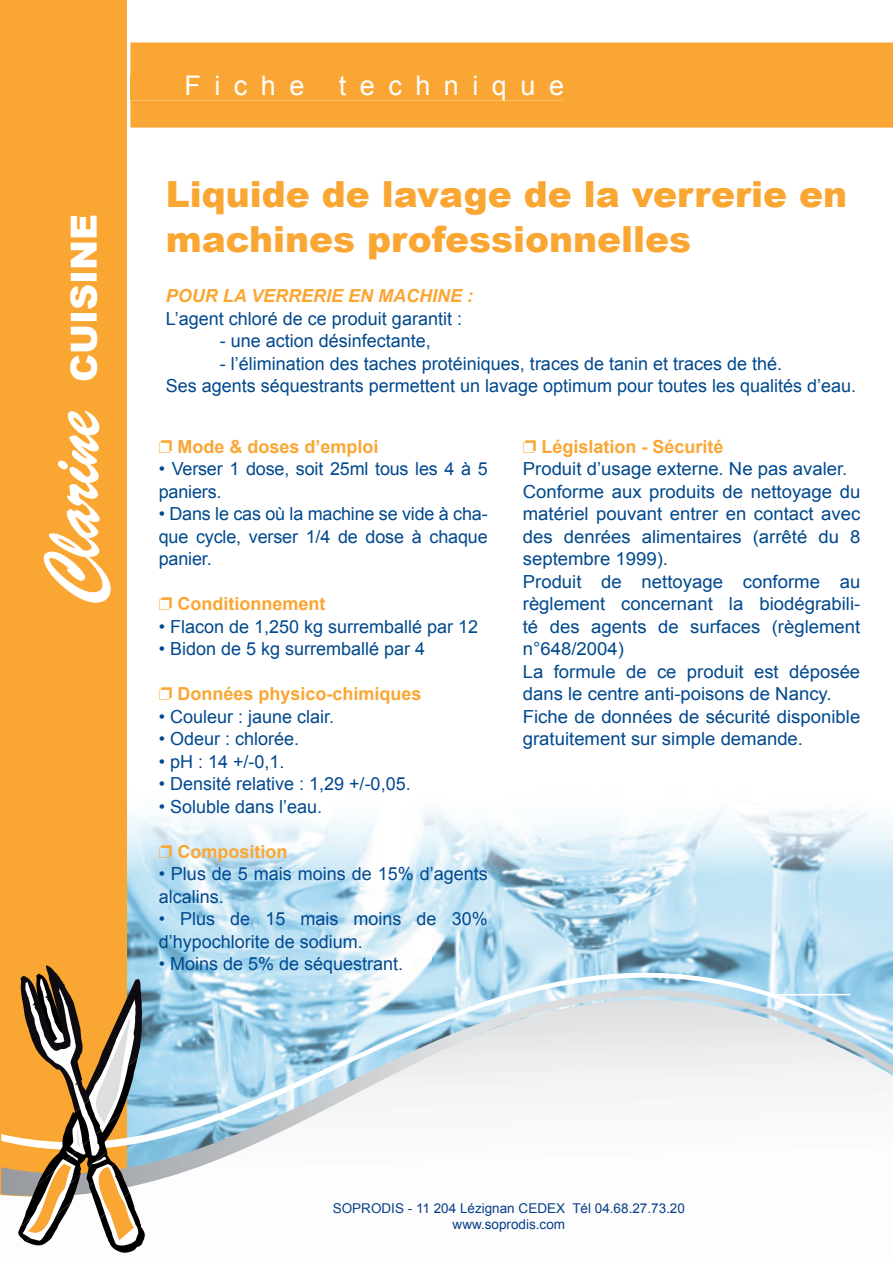
<style>
.page{position:relative;width:893px;height:1263px;background:#fff}
.page>*{position:absolute;margin:0;border:0;box-sizing:border-box;transform-origin:0 0}
.t1{font:900 36px/45px "Arial";color:#faa633}
.t2{font:900 36px "Arial";color:#fff}
.t3{font:27px "Arial";letter-spacing:.5em;color:#fff}
.t4{font:18px/22.5px "Arial";color:#01498e}
.t5{font:700 18px "Arial";color:#faa633}
.t6{font:italic 700 18px "Arial";color:#faa633}
.t7{font:13.5px/16.2px "Arial";color:#083e89;text-align:center}
.s1{color:#faa633}
.s2{font-weight:700;color:#faa633}
</style>
<div class="page">
<img style="left:126px;top:791px;width:767px;height:104px">
<div style="left:0;top:0;width:126px;height:1263px;background:#faa633"></div>
<svg style="left:126px;top:895px;width:767px;height:36px;background:#bee0f0"></svg>
<div style="left:0;top:1194px;width:126px;height:69px;background:#fdfdfd"></div>
<svg style="left:1px;top:931px;width:892px;height:277px"></svg>
<svg style="left:44px;top:411px;width:66px;height:191px"></svg>
<svg style="left:18px;top:965px;width:127px;height:288px"></svg>
<div style="left:130px;top:43px;width:763px;height:85px;background:#faa634"></div>
<div style="left:130px;top:76px;width:433px;height:24px;background:#faa634"></div>
<h1 class="t2" style="left:58px;top:382px;width:169px;rotate:-90deg">CUISINE</h1>
<h2 class="t3" style="left:184px;top:70px;width:122px">Fiche</h2>
<h2 class="t3" style="left:339px;top:70px;width:227px">technique</h2>
<h1 class="t1" style="left:166px;top:171px;width:683px">Liquide de lavage de la verrerie en machines professionnelles</h1>
<p class="t6" style="left:166px;top:286px;width:309px">POUR LA VERRERIE EN MACHINE :</p>
<p class="t4" style="left:166px;top:307px;width:298px">L’agent chloré de ce produit garantit :</p>
<p class="t4" style="left:220px;top:330px;width:213px">- une action désinfectante,</p>
<p class="t4" style="left:166px;top:352px;width:692px;text-indent:54px">- l’élimination des taches protéiniques, traces de tanin et traces de thé.<br>Ses agents séquestrants permettent un lavage optimum pour toutes les qualités d’eau.</p>
<p class="t5" style="left:159px;top:436px;width:221px">❐ Mode &amp; doses d’emploi</p>
<p class="t4" style="left:159px;top:458px;width:331px">• Verser 1 dose, soit 25ml tous les 4 à 5 paniers.</p>
<p class="t4" style="left:159px;top:503px;width:331px;text-align:justify">• Dans le cas où la machine se vide à cha&shy;que cycle, verser 1/4 de dose à chaque panier.</p>
<p class="t5" style="left:159px;top:594px;width:168px">❐ Conditionnement</p>
<p class="t4" style="left:159px;top:615px;width:321px">• Flacon de 1,250 kg surremballé par 12</p>
<p class="t4" style="left:159px;top:638px;width:268px">• Bidon de 5 kg surremballé par 4</p>
<p class="t5" style="left:159px;top:684px;width:264px">❐ Données physico-chimiques</p>
<p class="t4" style="left:159px;top:705px;width:177px">• Couleur : jaune clair.</p>
<p class="t4" style="left:159px;top:728px;width:142px">• Odeur : chlorée.</p>
<p class="t4" style="left:159px;top:750px;width:127px">• pH : 14 +/-0,1.</p>
<p class="t4" style="left:159px;top:773px;width:253px">• Densité relative : 1,29 +/-0,05.</p>
<p class="t4" style="left:159px;top:795px;width:165px">• Soluble dans l’eau.</p>
<p class="t5" style="left:159px;top:841px;width:130px">❐ Composition</p>
<p class="t4" style="left:159px;top:863px;width:331px">• Plus de 5 mais moins de 15% d’agents alcalins.</p>
<p class="t4" style="left:159px;top:908px;width:330px">• Plus de 15 mais moins de 30% d’hypochlorite de sodium.</p>
<p class="t4" style="left:159px;top:953px;width:246px">• Moins de 5% de séquestrant.</p>
<p class="t4" style="left:523px;top:435px;width:339px"><span class="s1">❐</span> <span class="s2">Législation - Sécurité<br></span>Produit d’usage externe. Ne pas avaler.<br>Conforme aux produits de nettoyage du matériel pouvant entrer en contact avec des denrées alimentaires (arrêté du 8 septembre 1999).<br>Produit de nettoyage conforme au règlement concernant la biodégrabili&shy;té des agents de surfaces (règlement n°648/2004)<br>La formule de ce produit est déposée dans le centre anti-poisons de Nancy.<br>Fiche de données de sécurité disponible gratuitement sur simple demande.</p>
<p class="t7" style="left:333px;top:1200px;width:354px">SOPRODIS - 11 204 Lézignan CEDEX Tél 04.68.27.73.20 www.soprodis.com</p>
</div>
